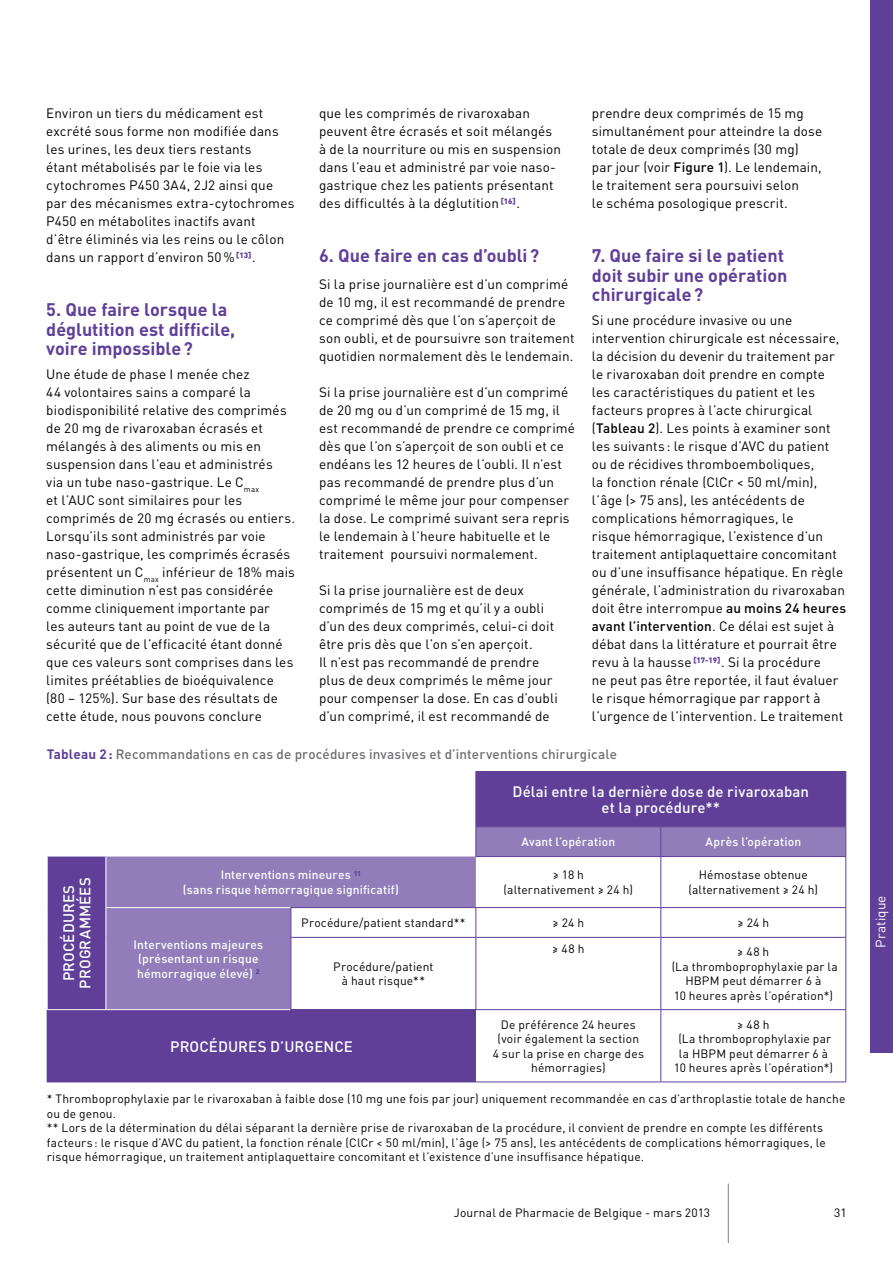
<style>
.page{position:relative;width:893px;height:1263px;background:#fff}
.page>*{position:absolute;margin:0;border:0;box-sizing:border-box;transform-origin:0 0}
.t1{font:700 18px/19.5px "DIN Pro";color:#603f99}
.t2{font:500 15px/16.2px "DIN Pro";letter-spacing:.01em;color:#fff;text-align:center}
.t3{font:13.5px/18px "DIN Pro";letter-spacing:.01em;color:#000}
.t4{font:500 13.5px "DIN Pro";letter-spacing:.01em;color:#6d6e71}
.t5{font:13.5px "DIN Pro";letter-spacing:.01em;color:#fff}
.t6{font:12px/14.4px "DIN Pro";letter-spacing:.015em;color:#000;text-align:center}
.t7{font:500 12px/14.4px "DIN Pro";letter-spacing:.015em;color:#fff;text-align:center}
.s1{font-weight:700;color:#603f99}
.s2{font-weight:500}
</style>
<div class="page">
<hr style="left:728px;top:1183px;width:1px;height:60px;background:#808284">
<svg style="left:48px;top:772px;width:797px;height:237px;fill:#603f99"></svg>
<svg style="left:106px;top:827px;width:739px;height:182px"></svg>
<div style="left:47px;top:1010px;width:429px;height:72px;background:#603f99"></div>
<svg style="left:660px;top:827px;width:1px;height:29px"></svg>
<svg style="left:845px;top:827px;width:1px;height:29px"></svg>
<hr style="left:475px;top:856px;width:186px;height:1px;background:#603f99">
<hr style="left:661px;top:856px;width:185px;height:1px;background:#603f99">
<hr style="left:660px;top:857px;width:1px;height:50px;background:#603f99">
<hr style="left:845px;top:857px;width:1px;height:50px;background:#603f99">
<svg style="left:291px;top:908px;width:1px;height:29px"></svg>
<hr style="left:476px;top:907px;width:185px;height:1px;background:#603f99">
<hr style="left:661px;top:907px;width:185px;height:1px;background:#603f99">
<svg style="left:660px;top:908px;width:1px;height:29px"></svg>
<svg style="left:845px;top:908px;width:1px;height:29px"></svg>
<hr style="left:291px;top:938px;width:1px;height:71px;background:#603f99">
<hr style="left:476px;top:937px;width:185px;height:1px;background:#603f99">
<hr style="left:475px;top:938px;width:1px;height:71px;background:#603f99">
<hr style="left:661px;top:937px;width:185px;height:1px;background:#603f99">
<hr style="left:660px;top:938px;width:1px;height:71px;background:#603f99">
<hr style="left:845px;top:938px;width:1px;height:71px;background:#603f99">
<hr style="left:476px;top:1009px;width:185px;height:1px;background:#603f99">
<hr style="left:661px;top:1009px;width:185px;height:1px;background:#603f99">
<hr style="left:660px;top:1010px;width:1px;height:71px;background:#603f99">
<hr style="left:845px;top:1010px;width:1px;height:71px;background:#603f99">
<hr style="left:476px;top:1081px;width:185px;height:1px;background:#603f99">
<hr style="left:661px;top:1081px;width:185px;height:1px;background:#603f99">
<svg style="left:475px;top:827px;width:1px;height:29px"></svg>
<hr style="left:106px;top:907px;width:185px;height:1px;background:#fff">
<hr style="left:106px;top:856px;width:1px;height:51px;background:#fff">
<svg style="left:106px;top:908px;width:1px;height:29px"></svg>
<hr style="left:106px;top:937px;width:1px;height:72px;background:#fff">
<hr style="left:475px;top:771px;width:186px;height:1px;background:#603f99">
<hr style="left:475px;top:772px;width:1px;height:54px;background:#603f99">
<hr style="left:661px;top:771px;width:185px;height:1px;background:#603f99">
<hr style="left:845px;top:772px;width:1px;height:54px;background:#603f99">
<hr style="left:475px;top:826px;width:186px;height:1px;background:#603f99">
<hr style="left:661px;top:826px;width:185px;height:1px;background:#603f99">
<hr style="left:291px;top:907px;width:185px;height:1px;background:#603f99">
<svg style="left:475px;top:908px;width:1px;height:29px"></svg>
<hr style="left:291px;top:937px;width:185px;height:1px;background:#603f99">
<hr style="left:291px;top:1009px;width:185px;height:1px;background:#603f99">
<div style="left:870px;top:0;width:23px;height:1052px;background:#603f99"></div>
<p class="t3" style="left:319px;top:104px;width:244px">que les comprimés de rivaroxaban peuvent être écrasés et soit mélangés à de la nourriture ou mis en suspension dans l’eau et administré par voie naso&shy;gastrique chez les patients présentant des difficultés à la déglutition <sup>[16]</sup>.</p>
<h1 class="t1" style="left:319px;top:245px;width:222px">6. Que faire en cas d’oubli?</h1>
<p class="t3" style="left:319px;top:275px;width:257px">Si la prise journalière est d’un comprimé de 10 mg, il est recommandé de prendre ce comprimé dès que l’on s’aperçoit de son oubli, et de poursuivre son traitement quotidien normalement dès le lendemain.</p>
<p class="t3" style="left:319px;top:383px;width:257px">Si la prise journalière est d’un comprimé de 20 mg ou d’un comprimé de 15 mg, il est recommandé de prendre ce comprimé dès que l’on s’aperçoit de son oubli et ce endéans les 12 heures de l’oubli. Il n’est pas recommandé de prendre plus d’un comprimé le même jour pour compenser la dose. Le comprimé suivant sera repris le lendemain à l’heure habituelle et le traitement poursuivi normalement.</p>
<p class="t3" style="left:319px;top:581px;width:240px">Si la prise journalière est de deux comprimés de 15 mg et qu’il y a oubli d’un des deux comprimés, celui-ci doit être pris dès que l’on s’en aperçoit.<br>Il n’est pas recommandé de prendre plus de deux comprimés le même jour pour compenser la dose. En cas d’oubli d’un comprimé, il est recommandé de</p>
<p class="t4" style="left:47px;top:745px;width:572px"><span class="s1">Tableau 2:</span> Recommandations en cas de procédures invasives et d’interventions chirurgicale</p>
<p class="t2" style="left:513px;top:783px;width:298px">Délai entre la dernière dose de rivaroxaban et la procédure**</p>
<p class="t7" style="left:521px;top:834px;width:95px">Avant l’opération</p>
<p class="t7" style="left:705px;top:834px;width:97px">Après l’opération</p>
<p class="t2" style="left:60px;top:989px;width:113px;rotate:-90deg">PROCÉDURES<br>PROGRAMMÉES</p>
<p class="t7" style="left:183px;top:867px;width:217px">Interventions mineures <sup>11<br></sup>(sans risque hémorragique significatif)</p>
<p class="t6" style="left:504px;top:867px;width:131px">≥ 18 h<br>(alternativement ≥ 24 h)</p>
<p class="t6" style="left:689px;top:867px;width:131px">Hémostase obtenue (alternativement ≥ 24 h)</p>
<p class="t3" style="left:46px;top:104px;width:250px">Environ un tiers du médicament est excrété sous forme non modifiée dans les urines, les deux tiers restants<br>étant métabolisés par le foie via les cytochromes P450 3A4, 2J2 ainsi que par des mécanismes extra-cytochromes P450 en métabolites inactifs avant d’être éliminés via les reins ou le côlon dans un rapport d’environ 50% <sup>[13]</sup>.</p>
<h1 class="t1" style="left:46px;top:299px;width:190px">5. Que faire lorsque la déglutition est difficile, voire impossible?</h1>
<p class="t3" style="left:46px;top:365px;width:250px">Une étude de phase I menée chez<br>44 volontaires sains a comparé la biodisponibilité relative des comprimés de 20 mg de rivaroxaban écrasés et mélangés à des aliments ou mis en suspension dans l’eau et administrés<br>via un tube naso-gastrique. Le C<sub>max<br></sub>et l’AUC sont similaires pour les comprimés de 20 mg écrasés ou entiers.<br>Lorsqu’ils sont administrés par voie naso-gastrique, les comprimés écrasés présentent un C<sub>max</sub> inférieur de 18% mais cette diminution n’est pas considérée comme cliniquement importante par<br>les auteurs tant au point de vue de la sécurité que de l’efficacité étant donné que ces valeurs sont comprises dans les limites préétablies de bioéquivalence (80 – 125%). Sur base des résultats de cette étude, nous pouvons conclure</p>
<p class="t3" style="left:592px;top:104px;width:232px">prendre deux comprimés de 15 mg simultanément pour atteindre la dose totale de deux comprimés (30 mg) par jour (voir <span class="s2">Figure 1</span>). Le lendemain, le traitement sera poursuivi selon<br>le schéma posologique prescrit.</p>
<h1 class="t1" style="left:592px;top:245px;width:197px">7. Que faire si le patient doit subir une opération chirurgicale?</h1>
<p class="t3" style="left:592px;top:311px;width:256px">Si une procédure invasive ou une intervention chirurgicale est nécessaire, la décision du devenir du traitement par le rivaroxaban doit prendre en compte les caractéristiques du patient et les facteurs propres à l’acte chirurgical (<span class="s2">Tableau 2</span>). Les points à examiner sont les suivants : le risque d’AVC du patient ou de récidives thromboemboliques,<br>la fonction rénale (ClCr &lt; 50 ml/min), l’âge (&gt; 75 ans), les antécédents de complications hémorragiques, le<br>risque hémorragique, l’existence d’un traitement antiplaquettaire concomitant ou d’une insuffisance hépatique. En règle générale, l’administration du rivaroxaban doit être interrompue <span class="s2">au moins 24 heures avant l’intervention</span>. Ce délai est sujet à débat dans la littérature et pourrait être revu à la hausse <sup>[17-19]</sup>. Si la procédure<br>ne peut pas être reportée, il faut évaluer le risque hémorragique par rapport à l’urgence de l’intervention. Le traitement</p>
<p class="t6" style="left:301px;top:915px;width:166px">Procédure/patient standard**</p>
<p class="t6" style="left:552px;top:915px;width:33px">≥ 24 h</p>
<p class="t6" style="left:737px;top:915px;width:33px">≥ 24 h</p>
<p class="t6" style="left:333px;top:959px;width:102px">Procédure/patient à haut risque**</p>
<p class="t7" style="left:134px;top:937px;width:131px">Interventions majeures (présentant un risque hémorragique élevé) <sup>2</sup></p>
<p class="t6" style="left:552px;top:940px;width:34px">≥ 48 h</p>
<p class="t6" style="left:672px;top:944px;width:168px">≥ 48 h<br>(La thromboprophylaxie par la<br>HBPM peut démarrer 6 à<br>10 heures après l’opération*)</p>
<p class="t6" style="left:493px;top:1017px;width:153px">De préférence 24 heures (voir également la section<br>4 sur la prise en charge des hémorragies)</p>
<p class="t6" style="left:674px;top:1017px;width:161px">≥ 48 h<br>(La thromboprophylaxie par la HBPM peut démarrer 6 à<br>10 heures après l’opération*)</p>
<p class="t6" style="left:47px;top:1091px;width:800px;text-align:left">* Thromboprophylaxie par le rivaroxaban à faible dose (10 mg une fois par jour) uniquement recommandée en cas d’arthroplastie totale de hanche ou de genou.<br>** Lors de la détermination du délai séparant la dernière prise de rivaroxaban de la procédure, il convient de prendre en compte les différents facteurs: le risque d’AVC du patient, la fonction rénale (ClCr &lt; 50 ml/min), l’âge (&gt; 75 ans), les antécédents de complications hémorragiques, le risque hémorragique, un traitement antiplaquettaire concomitant et l’existence d’une insuffisance hépatique.</p>
<p class="t2" style="left:170px;top:1037px;width:184px">PROCÉDURES D’URGENCE</p>
<p class="t6" style="left:454px;top:1205px;width:258px">Journal de Pharmacie de Belgique - mars 2013</p>
<p class="t6" style="left:834px;top:1205px;width:14px">31</p>
<p class="t5" style="left:872px;top:948px;width:54px;rotate:-90deg">Pratique</p>
</div>
